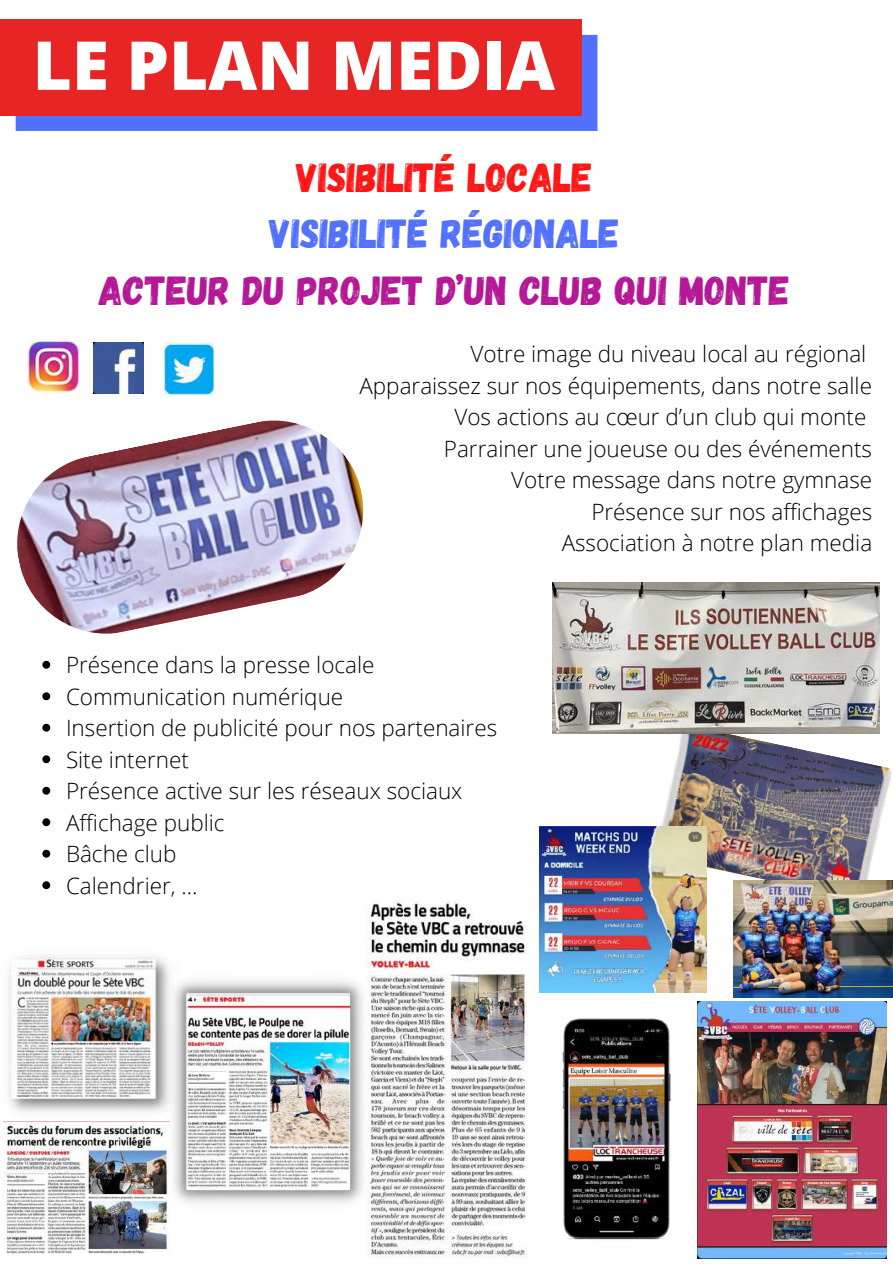
<style>
.page{position:relative;width:893px;height:1264px;background:#fff}
.page>*{position:absolute;margin:0;border:0;box-sizing:border-box;transform-origin:0 0}
.t1{font:800 67.5px "Open Sans";color:#fff}
.t2{font:40.5px "Gagalin";color:#b41896}
.t3{font:40.5px "Gagalin";color:#5271ff}
.t4{font:40.5px "Gagalin";color:#ff1616}
.t5{font:300 22.5px/31.5px "Open Sans";color:#000}
</style>
<div class="page">
<div style="left:16px;top:35px;width:581px;height:96px;background:#5271ff"></div>
<div style="left:0;top:19px;width:581px;height:96px;background:#e82525"></div>
<img style="left:8px;top:954px;width:161px;height:158px">
<img style="left:163px;top:970px;width:200px;height:234px">
<img style="left:28px;top:341px;width:51px;height:51px">
<img style="left:93px;top:342px;width:51px;height:51px">
<img style="left:165px;top:342px;width:48px;height:52px">
<img style="left:697px;top:1001px;width:189px;height:257px">
<img style="left:653px;top:724px;width:239px;height:176px">
<img style="left:562px;top:1018px;width:109px;height:222px">
<img style="left:366px;top:901px;width:161px;height:357px">
<img style="left:3px;top:1121px;width:167px;height:133px">
<img style="left:552px;top:583px;width:327px;height:150px">
<img style="left:539px;top:826px;width:167px;height:166px">
<img style="left:17px;top:420px;width:347px;height:214px">
<img style="left:733px;top:880px;width:159px;height:117px">
<svg style="left:42px;top:661px;width:8px;height:7px"></svg>
<svg style="left:42px;top:692px;width:8px;height:8px"></svg>
<svg style="left:42px;top:723px;width:8px;height:8px"></svg>
<svg style="left:42px;top:755px;width:8px;height:8px"></svg>
<svg style="left:42px;top:786px;width:8px;height:8px"></svg>
<svg style="left:42px;top:818px;width:8px;height:8px"></svg>
<svg style="left:42px;top:849px;width:8px;height:8px"></svg>
<svg style="left:42px;top:881px;width:8px;height:8px"></svg>
<h1 class="t1" style="left:33px;top:18px;width:524px">LE PLAN MEDIA</h1>
<h2 class="t4" style="left:296px;top:151px;width:298px">VISIBILITÉ LOCALE</h2>
<h2 class="t3" style="left:269px;top:208px;width:352px">VISIBILITÉ RÉGIONALE</h2>
<h2 class="t2" style="left:99px;top:264px;width:692px">ACTEUR DU PROJET D’UN CLUB QUI MONTE</h2>
<p class="t5" style="left:359px;top:338px;width:514px;text-align:right">Votre image du niveau local au régional Apparaissez sur nos équipements, dans notre salle Vos actions au cœur d’un club qui monte<br>Parrainer une joueuse ou des événements<br>Votre message dans notre gymnase<br>Présence sur nos affichages<br>Association à notre plan media</p>
<p class="t5" style="left:66px;top:648px;width:432px">Présence dans la presse locale<br>Communication numérique<br>Insertion de publicité pour nos partenaires<br>Site internet<br>Présence active sur les réseaux sociaux<br>Affichage public<br>Bâche club<br>Calendrier, …</p>
</div>
